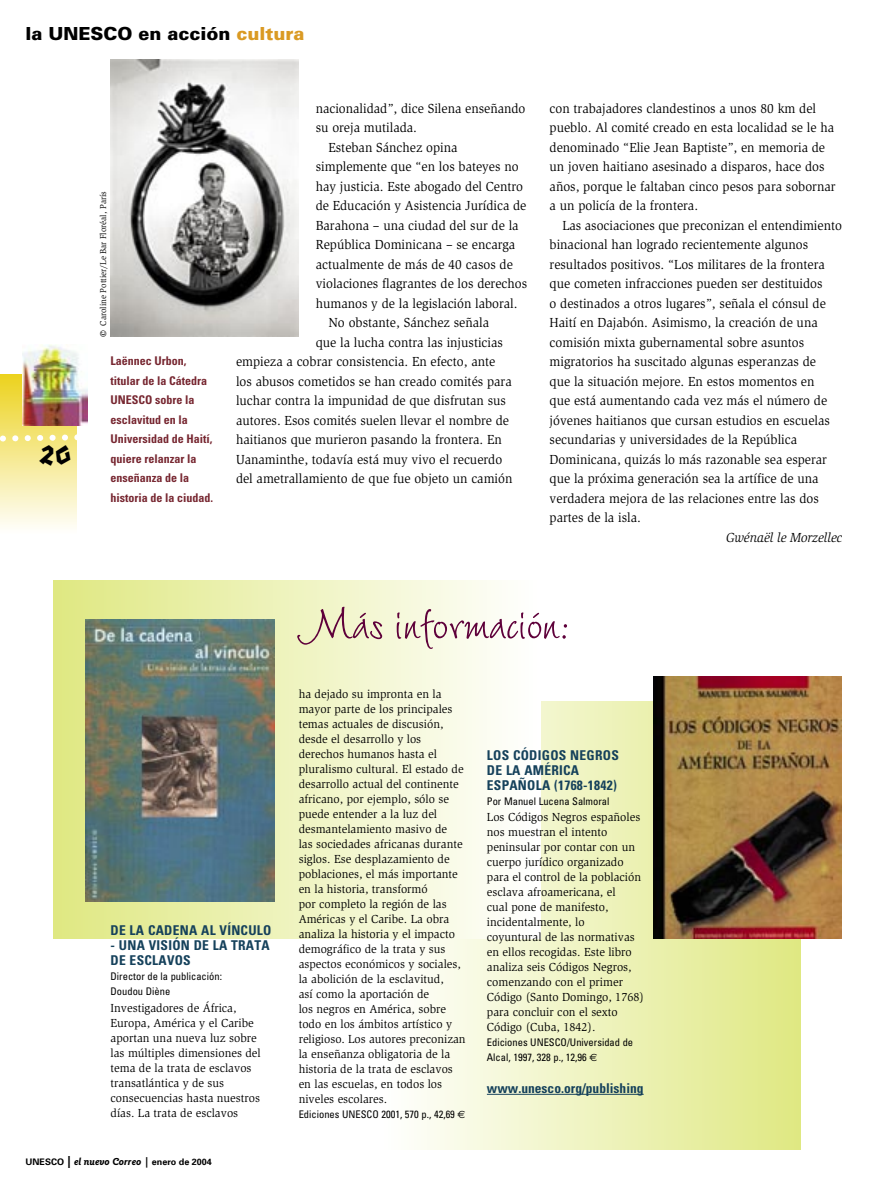
<style>
.page{position:relative;width:893px;height:1191px;background:#fff}
.page>*{position:absolute;margin:0;border:0;box-sizing:border-box;transform-origin:0 0}
.t1{font:63px "Wiesbaden Swing";letter-spacing:-.005em;color:#5e003a;scale:.95 1}
.t2{font:700 36px "Elektrix";color:#000}
.t3{font:900 18px "Univers";color:#000}
.t4{font:13.5px/19.5px "Slimbach";color:#000;scale:.95 1}
.t5{font:700 condensed 13.5px/15px "Univers";letter-spacing:.02em;color:#15415b}
.t6{font:700 condensed 13.5px "Univers";color:#15415b}
.t7{font:italic 13.5px "Slimbach";color:#000;scale:.95 1}
.t8{font:12px/15px "Slimbach";color:#000}
.t9{font:700 condensed 12px/19.5px "Univers";color:#772731}
.t10{font:condensed 10.5px/15px "Univers";color:#000}
.t11{font:700 9px "Univers";color:#000}
.t12{font:8.85px "Slimbach";color:#000;scale:.95 1}
.s1{color:#da9a23}
.s2{font-size:13.5px}
.s3{font-size:12px}
.s4{font-family:"Goudy Sans";font-style:italic;font-size:10.5px}
.s5{font-family:"Euro Sans";font-stretch:normal}
</style>
<div class="page">
<div style="left:0;top:374px;width:77px;height:160px;background:linear-gradient(to bottom,#ecd21d,#fffefc)"></div>
<img style="left:22px;top:344px;width:65px;height:81px">
<svg style="left:0;top:431px;width:77px;height:14px"></svg>
<div style="left:381px;top:702px;width:419px;height:447px;background:linear-gradient(to right,#fff,#dde580)"></div>
<div style="left:54px;top:581px;width:486px;height:357px;background:linear-gradient(to right,#dbe480,#fff)"></div>
<img style="left:111px;top:60px;width:187px;height:277px">
<img style="left:654px;top:676px;width:188px;height:262px">
<img style="left:85px;top:619px;width:189px;height:282px">
<hr style="left:487px;top:1094px;width:157px;height:1px;background:#15415b">
<h3 class="t3" style="left:26px;top:22px;width:280px">la UNESCO en acción <span class="s1">cultura</span></h3>
<h2 class="t2" style="left:39px;top:431px;width:34px">20</h2>
<p class="t12" style="left:98px;top:337px;width:154px;rotate:-90deg"><span class="s2">©</span> Caroline Pottier/Le Bar Floréal, París</p>
<p class="t9" style="left:111px;top:351px;width:104px">Laënnec Urbon, titular de la Cátedra<br>UNESCO sobre la esclavitud en la<br>Universidad de Haití, quiere relanzar la enseñanza de la historia de la ciudad.</p>
<p class="t4" style="left:316px;top:98px;width:222px">nacionalidad”, dice Silena enseñando</p>
<p class="t4" style="left:316px;top:118px;width:108px">su oreja mutilada.</p>
<p class="t4" style="left:328px;top:137px;width:137px">Esteban Sánchez opina</p>
<p class="t4" style="left:316px;top:157px;width:215px">simplemente que “en los bateyes no</p>
<p class="t4" style="left:316px;top:176px;width:220px">hay justicia. Este abogado del Centro</p>
<p class="t4" style="left:316px;top:196px;width:223px">de Educación y Asistencia Jurídica de</p>
<p class="t4" style="left:316px;top:215px;width:215px">Barahona – una ciudad del sur de la</p>
<p class="t4" style="left:316px;top:235px;width:212px">República Dominicana – se encarga</p>
<p class="t4" style="left:316px;top:254px;width:209px">actualmente de más de 40 casos de</p>
<p class="t4" style="left:316px;top:274px;width:224px">violaciones flagrantes de los derechos</p>
<p class="t4" style="left:316px;top:293px;width:214px">humanos y de la legislación laboral.</p>
<p class="t4" style="left:328px;top:313px;width:171px">No obstante, Sánchez señala</p>
<p class="t4" style="left:316px;top:332px;width:199px">que la lucha contra las injusticias</p>
<p class="t4" style="left:236px;top:352px;width:274px">empieza a cobrar consistencia. En efecto, ante</p>
<p class="t4" style="left:236px;top:371px;width:292px">los abusos cometidos se han creado comités para</p>
<p class="t4" style="left:236px;top:391px;width:286px">luchar contra la impunidad de que disfrutan sus</p>
<p class="t4" style="left:236px;top:410px;width:289px">autores. Esos comités suelen llevar el nombre de</p>
<p class="t4" style="left:236px;top:430px;width:281px">haitianos que murieron pasando la frontera. En</p>
<p class="t4" style="left:236px;top:449px;width:282px">Uanaminthe, todavía está muy vivo el recuerdo</p>
<p class="t4" style="left:236px;top:469px;width:292px">del ametrallamiento de que fue objeto un camión</p>
<p class="t4" style="left:550px;top:98px;width:302px">con trabajadores clandestinos a unos 80 km del pueblo. Al comité creado en esta localidad se le ha denominado “Elie Jean Baptiste”, en memoria de un joven haitiano asesinado a disparos, hace dos años, porque le faltaban cinco pesos para sobornar a un policía de la frontera.</p>
<p class="t4" style="left:550px;top:215px;width:309px;text-indent:13px">Las asociaciones que preconizan el entendimiento binacional han logrado recientemente algunos resultados positivos. “Los militares de la frontera que cometen infracciones pueden ser destituidos<br>o destinados a otros lugares”, señala el cónsul de Haití en Dajabón. Asimismo, la creación de una comisión mixta gubernamental sobre asuntos migratorios ha suscitado algunas esperanzas de<br>que la situación mejore. En estos momentos en<br>que está aumentando cada vez más el número de jóvenes haitianos que cursan estudios en escuelas secundarias y universidades de la República Dominicana, quizás lo más razonable sea esperar que la próxima generación sea la artífice de una verdadera mejora de las relaciones entre las dos partes de la isla.</p>
<p class="t7" style="left:726px;top:529px;width:123px">Gwénaël le Morzellec</p>
<p class="t5" style="left:111px;top:922px;width:162px">DE LA CADENA AL VÍNCULO</p>
<p class="t5" style="left:111px;top:937px;width:161px">- UNA VISIÓN DE LA TRATA<br>DE ESCLAVOS</p>
<p class="t10" style="left:111px;top:968px;width:113px">Director de la publicación:<br>Doudou Diène</p>
<p class="t8" style="left:111px;top:1000px;width:152px">Investigadores de África,<br>Europa, América y el Caribe aportan una nueva luz sobre las múltiples dimensiones del tema de la trata de esclavos transatlántica y de sus consecuencias hasta nuestros días. La trata de esclavos</p>
<p class="t11" style="left:26px;top:1156px;width:188px">UNESCO <span class="s3">|</span> <span class="s4">el nuevo Correo |</span> enero de 2004</p>
<h1 class="t1" style="left:299px;top:588px;width:289px">Más información:</h1>
<p class="t8" style="left:299px;top:686px;width:168px">ha dejado su impronta en la mayor parte de los principales temas actuales de discusión, desde el desarrollo y los derechos humanos hasta el pluralismo cultural. El estado de desarrollo actual del continente africano, por ejemplo, sólo se puede entender a la luz del desmantelamiento masivo de<br>las sociedades africanas durante siglos. Ese desplazamiento de poblaciones, el más importante en la historia, transformó<br>por completo la región de las<br>Américas y el Caribe. La obra analiza la historia y el impacto demográfico de la trata y sus aspectos económicos y sociales, la abolición de la esclavitud,<br>así como la aportación de<br>los negros en América, sobre todo en los ámbitos artístico y religioso. Los autores preconizan la enseñanza obligatoria de la historia de la trata de esclavos en las escuelas, en todos los niveles escolares.</p>
<p class="t10" style="left:299px;top:1106px;width:168px">Ediciones UNESCO 2001, 570 p., 42,69 <span class="s5">€</span></p>
<p class="t5" style="left:487px;top:747px;width:133px">LOS CÓDIGOS NEGROS<br>DE LA AMÉRICA<br>ESPAÑOLA (1768-1842)</p>
<p class="t10" style="left:487px;top:793px;width:124px">Por Manuel Lucena Salmoral</p>
<p class="t8" style="left:487px;top:810px;width:159px">Los Códigos Negros españoles nos muestran el intento peninsular por contar con un cuerpo jurídico organizado para el control de la población esclava afroamericana, el<br>cual pone de manifesto, incidentalmente, lo<br>coyuntural de las normativas en ellos recogidas. Este libro analiza seis Códigos Negros, comenzando con el primer<br>Código (Santo Domingo, 1768) para concluir con el sexto<br>Código (Cuba, 1842).</p>
<p class="t10" style="left:487px;top:1035px;width:148px">Ediciones UNESCO/Universidad de<br>Alcal, 1997, 328 p., 12,96 <span class="s5">€</span></p>
<p class="t6" style="left:487px;top:1079px;width:158px">www.unesco.org/publishing</p>
</div>
